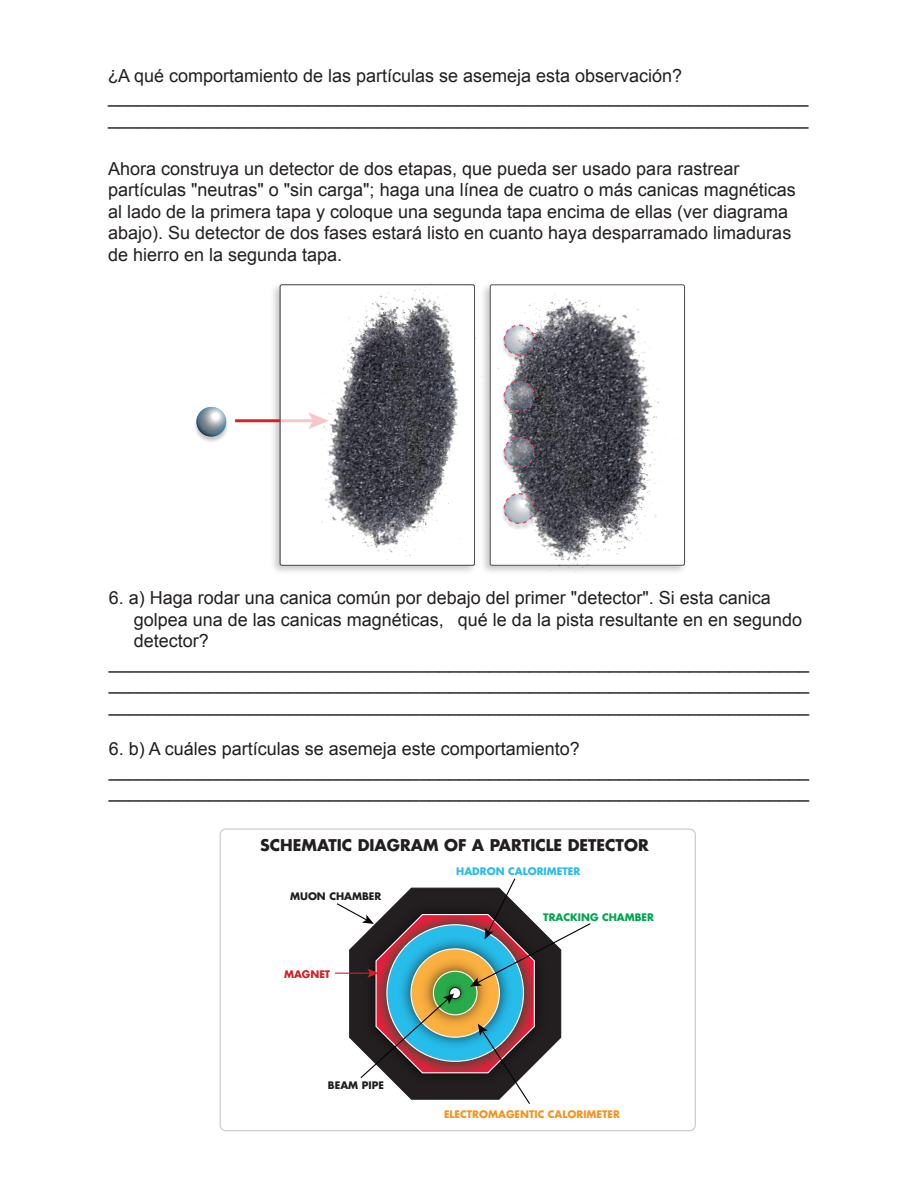
<style>
.page{position:relative;width:918px;height:1188px;background:#fff}
.page>*{position:absolute;margin:0;border:0;box-sizing:border-box;transform-origin:0 0}
.t1{font:18px/21.6px "Arial";color:#231f20}
.t2{font:700 15.75px "Futura";color:#231f20}
.t3{font:700 10.2px "Futura";color:#f7931d}
.t4{font:700 10.2px "Futura";color:#231f20}
.t5{font:700 10.2px "Futura";color:#27bdeb}
.t6{font:700 10.2px "Futura";color:#00a54f}
.t7{font:700 10.2px "Futura";color:#d32027}
</style>
<div class="page">
<div style="left:220px;top:828px;width:476px;height:303px;border:1px solid #c9c8c8;border-radius:6px"></div>
<hr style="left:335px;top:973px;width:36px;height:1px;background:#d32027">
<svg style="left:336px;top:878px;width:255px;height:226px"></svg>
<img style="left:195px;top:406px;width:33px;height:36px">
<svg style="left:196px;top:407px;width:30px;height:30px"></svg>
<hr style="left:235px;top:419px;width:79px;height:3px;background:#dc1f25">
<img style="left:262px;top:283px;width:172px;height:287px">
<img style="left:434px;top:283px;width:252px;height:291px">
<img style="left:499px;top:492px;width:40px;height:40px">
<div style="left:504px;top:493px;width:31px;height:31px;border:1px dashed #258cc2;border-radius:50%"></div>
<img style="left:499px;top:436px;width:40px;height:40px">
<div style="left:504px;top:437px;width:31px;height:31px;border:1px dashed #258cc2;border-radius:50%"></div>
<img style="left:499px;top:380px;width:40px;height:40px">
<div style="left:504px;top:381px;width:31px;height:31px;border:1px dashed #258cc2;border-radius:50%"></div>
<img style="left:499px;top:324px;width:40px;height:40px">
<div style="left:504px;top:324px;width:31px;height:32px;border:1px dashed #258cc2;border-radius:50%"></div>
<p class="t1" style="left:108px;top:65px;width:702px;text-indent:10px">A qué comportamiento de las partículas se asemeja esta observación? ______________________________________________________________________ ______________________________________________________________________</p>
<p class="t1" style="left:118px;top:87px;width:12px;rotate:-180deg">?</p>
<p class="t1" style="left:108px;top:158px;width:689px">Ahora construya un detector de dos etapas, que pueda ser usado para rastrear partículas "neutras" o "sin carga"; haga una línea de cuatro o más canicas magnéticas al lado de la primera tapa y coloque una segunda tapa encima de ellas (ver diagrama abajo). Su detector de dos fases estará listo en cuanto haya desparramado limaduras de hierro en la segunda tapa.</p>
<p class="t1" style="left:109px;top:587px;width:664px">6. a) Haga rodar una canica común por debajo del primer "detector". Si esta canica</p>
<p class="t1" style="left:134px;top:609px;width:670px">golpea una de las canicas magnéticas, qué le da la pista resultante en en segundo</p>
<p class="t1" style="left:134px;top:630px;width:77px">detector?</p>
<p class="t1" style="left:109px;top:652px;width:702px">______________________________________________________________________</p>
<p class="t1" style="left:109px;top:674px;width:702px">______________________________________________________________________</p>
<p class="t1" style="left:109px;top:695px;width:702px">______________________________________________________________________</p>
<p class="t1" style="left:109px;top:738px;width:702px">6. b) A cuáles partículas se asemeja este comportamiento? ______________________________________________________________________ ______________________________________________________________________</p>
<p class="t2" style="left:260px;top:834px;width:390px">SCHEMATIC DIAGRAM OF A PARTICLE DETECTOR</p>
<p class="t4" style="left:290px;top:889px;width:93px">MUON CHAMBER</p>
<p class="t7" style="left:284px;top:968px;width:48px">MAGNET</p>
<p class="t4" style="left:328px;top:1078px;width:57px">BEAM PIPE</p>
<p class="t5" style="left:456px;top:864px;width:126px">HADRON CALORIMETER</p>
<p class="t6" style="left:543px;top:910px;width:112px">TRACKING CHAMBER</p>
<p class="t3" style="left:444px;top:1107px;width:177px">ELECTROMAGENTIC CALORIMETER</p>
</div>
